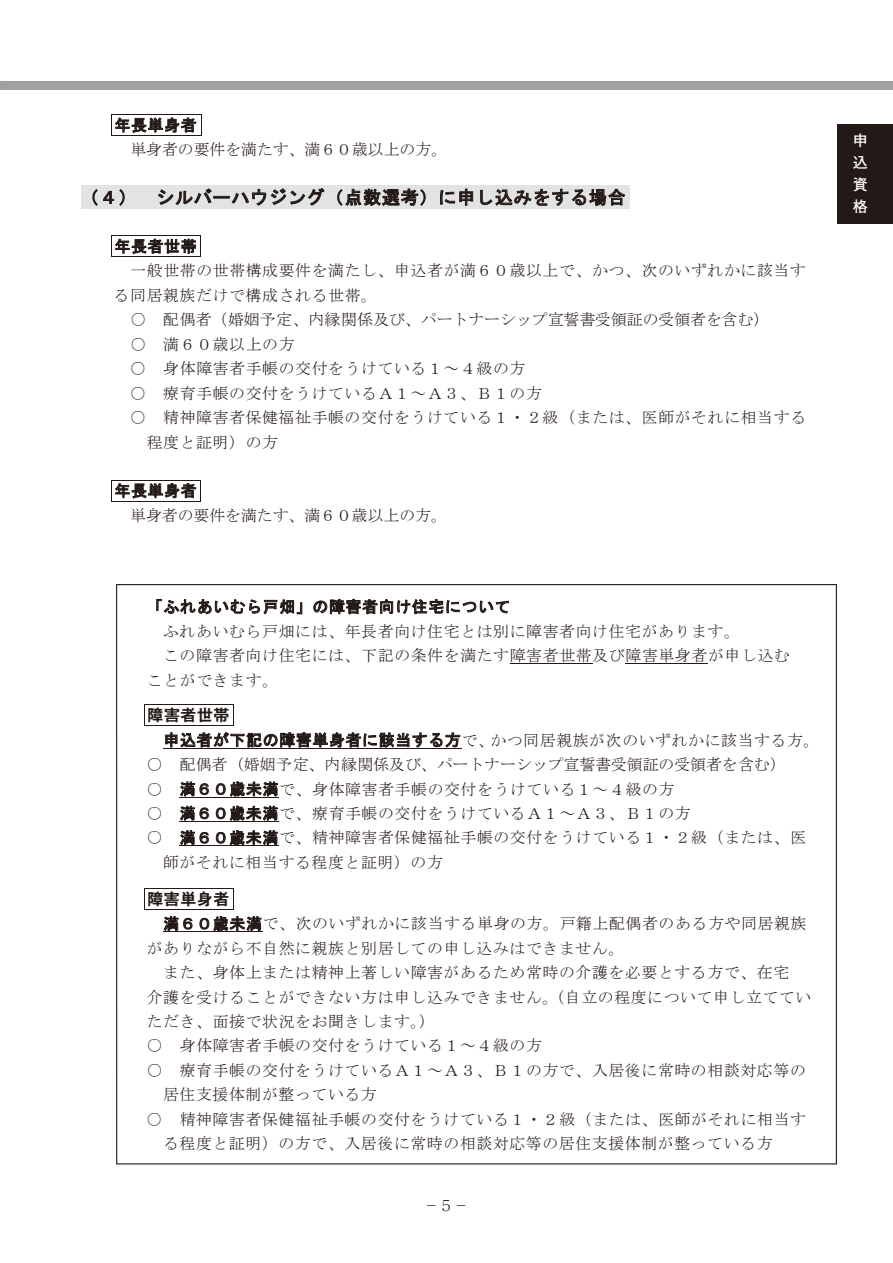
<style>
.page{position:relative;width:893px;height:1263px;background:#fff}
.page>*{position:absolute;margin:0;border:0;box-sizing:border-box;transform-origin:0 0}
.t1{font:18px "MS Gothic";letter-spacing:.045em;color:#231916}
.t2{font:15.9px/24.5px "MS Mincho";letter-spacing:.045em;color:#231916}
.t3{font:15.9px "MS Mincho";color:#231916}
.t4{font:15.9px "MS Gothic";letter-spacing:.045em;color:#231916}
.t5{font:700 15.9px "Gothic MB101 Pr 6 De";letter-spacing:.045em;color:#231916}
.t6{font:700 15px/22px "Futo Go B101 Pr 6 N";color:#fff;text-align:justify}
.t7{font:300 15px "Ryumin Pr 6";color:#231916}
.s1{font-family:"MS Gothic"}
</style>
<div class="page">
<div style="left:0;top:81px;width:893px;height:8px;background:#a0a0a1"></div>
<svg style="left:111px;top:114px;width:91px;height:22px"></svg>
<div style="left:81px;top:185px;width:548px;height:24px;background:#e2e3e3"></div>
<svg style="left:92px;top:189px;width:33px;height:17px"></svg>
<svg style="left:158px;top:188px;width:167px;height:18px"></svg>
<svg style="left:337px;top:188px;width:89px;height:18px"></svg>
<svg style="left:440px;top:189px;width:33px;height:17px"></svg>
<svg style="left:480px;top:189px;width:145px;height:17px"></svg>
<svg style="left:111px;top:235px;width:90px;height:22px"></svg>
<svg style="left:111px;top:480px;width:90px;height:22px"></svg>
<svg style="left:156px;top:599px;width:146px;height:15px"></svg>
<svg style="left:313px;top:599px;width:196px;height:15px"></svg>
<hr style="left:510px;top:663px;width:82px;height:1px;background:#231916">
<hr style="left:626px;top:663px;width:82px;height:1px;background:#231916">
<hr style="left:144px;top:704px;width:89px;height:1px;background:#231916">
<svg style="left:144px;top:705px;width:1px;height:21px"></svg>
<hr style="left:144px;top:726px;width:89px;height:1px;background:#231916">
<svg style="left:165px;top:704px;width:295px;height:44px"></svg>
<hr style="left:163px;top:748px;width:299px;height:1px;background:#231916">
<svg style="left:180px;top:781px;width:29px;height:15px"></svg>
<svg style="left:216px;top:781px;width:62px;height:16px"></svg>
<hr style="left:180px;top:797px;width:99px;height:1px;background:#231916">
<svg style="left:180px;top:806px;width:29px;height:14px"></svg>
<svg style="left:216px;top:805px;width:62px;height:16px"></svg>
<hr style="left:180px;top:821px;width:99px;height:1px;background:#231916">
<svg style="left:180px;top:830px;width:29px;height:15px"></svg>
<svg style="left:216px;top:830px;width:62px;height:15px"></svg>
<hr style="left:180px;top:845px;width:99px;height:1px;background:#231916">
<hr style="left:144px;top:888px;width:89px;height:1px;background:#231916">
<svg style="left:144px;top:889px;width:1px;height:20px"></svg>
<hr style="left:144px;top:909px;width:89px;height:1px;background:#231916">
<svg style="left:233px;top:888px;width:1px;height:22px"></svg>
<svg style="left:164px;top:916px;width:29px;height:15px"></svg>
<svg style="left:199px;top:916px;width:62px;height:15px"></svg>
<hr style="left:163px;top:931px;width:100px;height:1px;background:#231916">
<hr style="left:116px;top:585px;width:1px;height:579px;background:#231916">
<hr style="left:117px;top:584px;width:719px;height:1px;background:#231916">
<hr style="left:836px;top:585px;width:1px;height:579px;background:#231916">
<hr style="left:117px;top:1163px;width:719px;height:1px;background:#231916">
<div style="left:838px;top:124px;width:55px;height:100px;background:#231916"></div>
<p class="t4" style="left:115px;top:117px;width:84px">年長単身者</p>
<p class="t3" style="left:130px;top:142px;width:318px">単身者の要件を満たす、満６０歳以上の方。</p>
<p class="t1" style="left:81px;top:188px;width:547px">（４） シルバーハウジング（点数選考）に申し込みをする場合</p>
<p class="t4" style="left:115px;top:238px;width:84px">年長者世帯</p>
<p class="t2" style="left:114px;top:258px;width:694px;text-indent:17px">一般世帯の世帯構成要件を満たし、申込者が満６０歳以上で、かつ、次のいずれかに該当する同居親族だけで構成される世帯。</p>
<p class="t3" style="left:130px;top:312px;width:641px">○ 配偶者（婚姻予定、内縁関係及び、パートナーシップ宣誓書受領証の受領者を含む）</p>
<p class="t2" style="left:130px;top:332px;width:166px">○ 満６０歳以上の方</p>
<p class="t2" style="left:130px;top:356px;width:397px">○ 身体障害者手帳の交付をうけている１～４級の方</p>
<p class="t2" style="left:130px;top:381px;width:413px">○ 療育手帳の交付をうけているＡ１～Ａ３、Ｂ１の方</p>
<p class="t2" style="left:147px;top:405px;width:661px;text-indent:-16px">○ 精神障害者保健福祉手帳の交付をうけている１・２級（または、医師がそれに相当する程度と証明）の方</p>
<p class="t4" style="left:115px;top:483px;width:84px">年長単身者</p>
<p class="t3" style="left:130px;top:507px;width:318px">単身者の要件を満たす、満６０歳以上の方。</p>
<p class="t4" style="left:147px;top:599px;width:365px">「ふれあいむら戸畑」の障害者向け住宅について</p>
<p class="t2" style="left:163px;top:619px;width:578px">ふれあいむら戸畑には、年長者向け住宅とは別に障害者向け住宅があります。</p>
<p class="t2" style="left:163px;top:643px;width:628px">この障害者向け住宅には、下記の条件を満たす障害者世帯及び障害単身者が申し込む</p>
<p class="t2" style="left:147px;top:668px;width:133px">ことができます。</p>
<p class="t5" style="left:147px;top:702px;width:83px">障害者世帯</p>
<p class="t2" style="left:163px;top:728px;width:657px"><span class="s1">申込者が下記の障害単身者に該当する方</span>で、かつ同居親族が次のいずれかに該当する方。</p>
<p class="t3" style="left:147px;top:756px;width:641px">○ 配偶者（婚姻予定、内縁関係及び、パートナーシップ宣誓書受領証の受領者を含む）</p>
<p class="t2" style="left:147px;top:776px;width:529px">○ <span class="s1">満６０歳未満</span>で、身体障害者手帳の交付をうけている１～４級の方</p>
<p class="t2" style="left:147px;top:801px;width:546px">○ <span class="s1">満６０歳未満</span>で、療育手帳の交付をうけているＡ１～Ａ３、Ｂ１の方</p>
<p class="t2" style="left:163px;top:825px;width:645px;text-indent:-16px">○ <span class="s1">満６０歳未満</span>で、精神障害者保健福祉手帳の交付をうけている１・２級（または、医師がそれに相当する程度と証明）の方</p>
<p class="t5" style="left:147px;top:885px;width:83px">障害単身者</p>
<p class="t2" style="left:147px;top:911px;width:661px;text-indent:17px"><span class="s1">満６０歳未満</span>で、次のいずれかに該当する単身の方。戸籍上配偶者のある方や同居親族がありながら不自然に親族と別居しての申し込みはできません。</p>
<p class="t2" style="left:147px;top:960px;width:666px;text-indent:17px">また、身体上または精神上著しい障害があるため常時の介護を必要とする方で、在宅<br>介護を受けることができない方は申し込みできません。（自立の程度について申し立てていただき、面接で状況をお聞きします。）</p>
<p class="t2" style="left:147px;top:1033px;width:397px">○ 身体障害者手帳の交付をうけている１～４級の方</p>
<p class="t2" style="left:163px;top:1058px;width:644px;text-indent:-16px">○ 療育手帳の交付をうけているＡ１～Ａ３、Ｂ１の方で、入居後に常時の相談対応等の居住支援体制が整っている方</p>
<p class="t2" style="left:163px;top:1107px;width:645px;text-indent:-16px">○ 精神障害者保健福祉手帳の交付をうけている１・２級（または、医師がそれに相当する程度と証明）の方で、入居後に常時の相談対応等の居住支援体制が整っている方</p>
<p class="t7" style="left:424px;top:1194px;width:46px">－５－</p>
<p class="t6" style="left:853px;top:129px;width:16px">申込資格</p>
</div>
